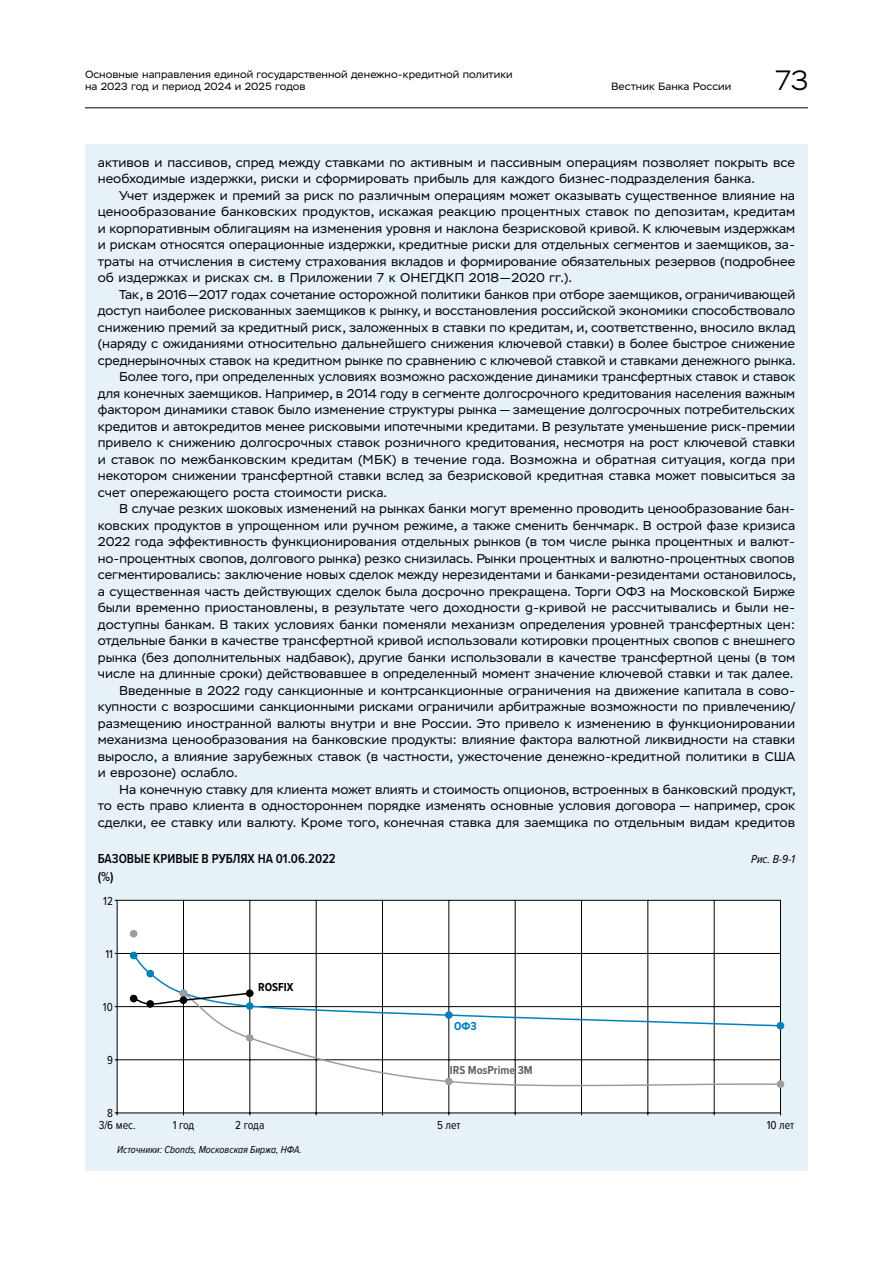
<style>
.page{position:relative;width:893px;height:1263px;background:#fff}
.page>*{position:absolute;margin:0;border:0;box-sizing:border-box;transform-origin:0 0}
.t1{font:300 27.9px "Stem";color:#000}
.t2{font:600 13.5px "Proxima Nova Cond";color:#000}
.t3{font:12.75px/16.5px "Stem Text";color:#000}
.t4{font:12px/11.2px "Proxima Nova Cond";color:#000}
.t5{font:700 12px "Proxima Nova Cond";color:#646363}
.t6{font:italic 12px "Proxima Nova Cond";color:#000}
.t7{font:700 12px "Proxima Nova Cond";color:#000}
.t8{font:700 12px "Proxima Nova Cond";color:#0080bb}
.t9{font:10.5px/12px "Stem Text";color:#000}
.t10{font:italic 10.5px "Proxima Nova Cond";color:#000}
</style>
<div class="page">
<hr style="left:85px;top:108px;width:723px;height:1px;background:#000">
<div style="left:85px;top:144px;width:723px;height:1026px;background:#e6f2f8"></div>
<div style="left:117px;top:900px;width:663px;height:213px;background:#fff"></div>
<hr style="left:115px;top:1113px;width:665px;height:1px;background:#000">
<hr style="left:115px;top:1059px;width:665px;height:1px;background:#000">
<hr style="left:115px;top:1006px;width:665px;height:1px;background:#000">
<hr style="left:115px;top:953px;width:665px;height:1px;background:#000">
<hr style="left:115px;top:900px;width:665px;height:1px;background:#000">
<hr style="left:183px;top:900px;width:1px;height:215px;background:#000">
<hr style="left:250px;top:900px;width:1px;height:215px;background:#000">
<hr style="left:316px;top:900px;width:1px;height:215px;background:#000">
<hr style="left:382px;top:900px;width:1px;height:215px;background:#000">
<hr style="left:449px;top:900px;width:1px;height:215px;background:#000">
<hr style="left:515px;top:900px;width:1px;height:215px;background:#000">
<hr style="left:581px;top:900px;width:1px;height:215px;background:#000">
<hr style="left:648px;top:900px;width:1px;height:215px;background:#000">
<hr style="left:714px;top:900px;width:1px;height:215px;background:#000">
<hr style="left:780px;top:900px;width:1px;height:215px;background:#000">
<hr style="left:117px;top:900px;width:1px;height:215px;background:#000">
<svg style="left:132px;top:953px;width:583px;height:55px"></svg>
<svg style="left:181px;top:991px;width:601px;height:96px"></svg>
<svg style="left:132px;top:992px;width:119px;height:13px"></svg>
<div style="left:130px;top:952px;width:7px;height:7px;background:#0080bb;border-radius:50%"></div>
<div style="left:146px;top:970px;width:8px;height:7px;background:#0080bb;border-radius:50%"></div>
<div style="left:246px;top:1002px;width:8px;height:8px;background:#0080bb;border-radius:50%"></div>
<div style="left:445px;top:1011px;width:8px;height:8px;background:#0080bb;border-radius:50%"></div>
<div style="left:777px;top:1022px;width:7px;height:7px;background:#0080bb;border-radius:50%"></div>
<div style="left:130px;top:930px;width:7px;height:7px;background:#9d9d9c;border-radius:50%"></div>
<div style="left:180px;top:989px;width:7px;height:8px;background:#9d9d9c;border-radius:50%"></div>
<div style="left:246px;top:1034px;width:8px;height:8px;background:#9d9d9c;border-radius:50%"></div>
<div style="left:445px;top:1077px;width:8px;height:8px;background:#9d9d9c;border-radius:50%"></div>
<div style="left:777px;top:1080px;width:7px;height:8px;background:#9d9d9c;border-radius:50%"></div>
<div style="left:130px;top:995px;width:7px;height:7px;background:#000;border-radius:50%"></div>
<div style="left:146px;top:1000px;width:8px;height:8px;background:#000;border-radius:50%"></div>
<div style="left:180px;top:996px;width:7px;height:8px;background:#000;border-radius:50%"></div>
<div style="left:246px;top:989px;width:8px;height:8px;background:#000;border-radius:50%"></div>
<p class="t9" style="left:85px;top:68px;width:429px">Основные направления единой государственной денежно‑ кредитной политики на 2023 год и период 2024 и 2025 годов</p>
<p class="t9" style="left:611px;top:80px;width:122px">Вестник Банка России</p>
<h1 class="t1" style="left:776px;top:64px;width:34px">73</h1>
<p class="t3" style="left:98px;top:154px;width:699px">активов и пассивов, спред между ставками по активным и пассивным операциям позволяет покрыть все необходимые издержки, риски и сформировать прибыль для каждого бизнес-подразделения банка.</p>
<p class="t3" style="left:98px;top:187px;width:699px;text-align:justify;text-indent:21px">Учет издержек и премий за риск по различным операциям может оказывать существенное влияние на ценообразование банковских продуктов, искажая реакцию процентных ставок по депозитам, кредитам и корпоративным облигациям на изменения уровня и наклона безрисковой кривой. К ключевым издержкам и рискам относятся операционные издержки, кредитные риски для отдельных сегментов и заемщиков, за&shy;траты на отчисления в систему страхования вкладов и формирование обязательных резервов (подробнее об издержках и рисках см. в Приложении 7 к ОНЕГДКП 2018—2020 гг.).</p>
<p class="t3" style="left:119px;top:286px;width:678px">Так, в 2016—2017 годах сочетание осторожной политики банков при отборе заемщиков, ограничивающей</p>
<p class="t3" style="left:98px;top:303px;width:699px">доступ наиболее рискованных заемщиков к рынку, и восстановления российской экономики способствовало</p>
<p class="t3" style="left:98px;top:319px;width:699px">снижению премий за кредитный риск, заложенных в ставки по кредитам, и, соответственно, вносило вклад</p>
<p class="t3" style="left:98px;top:336px;width:699px">(наряду с ожиданиями относительно дальнейшего снижения ключевой ставки) в более быстрое снижение</p>
<p class="t3" style="left:98px;top:352px;width:699px">среднерыночных ставок на кредитном рынке по сравнению с ключевой ставкой и ставками денежного рынка.</p>
<p class="t3" style="left:119px;top:369px;width:678px">Более того, при определенных условиях возможно расхождение динамики трансфертных ставок и ставок</p>
<p class="t3" style="left:98px;top:385px;width:699px">для конечных заемщиков. Например, в 2014 году в сегменте долгосрочного кредитования населения важным</p>
<p class="t3" style="left:98px;top:402px;width:699px">фактором динамики ставок было изменение структуры рынка — замещение долгосрочных потребительских</p>
<p class="t3" style="left:98px;top:418px;width:699px">кредитов и автокредитов менее рисковыми ипотечными кредитами. В результате уменьшение риск-премии</p>
<p class="t3" style="left:98px;top:435px;width:699px">привело к снижению долгосрочных ставок розничного кредитования, несмотря на рост ключевой ставки</p>
<p class="t3" style="left:98px;top:451px;width:699px">и ставок по межбанковским кредитам (МБК) в течение года. Возможна и обратная ситуация, когда при</p>
<p class="t3" style="left:98px;top:468px;width:699px">некотором снижении трансфертной ставки вслед за безрисковой кредитная ставка может повыситься за</p>
<p class="t3" style="left:98px;top:484px;width:291px">счет опережающего роста стоимости риска.</p>
<p class="t3" style="left:119px;top:501px;width:678px">В случае резких шоковых изменений на рынках банки могут временно проводить ценообразование бан-</p>
<p class="t3" style="left:98px;top:517px;width:699px">ковских продуктов в упрощенном или ручном режиме, а также сменить бенчмарк. В острой фазе кризиса</p>
<p class="t3" style="left:98px;top:534px;width:699px">2022 года эффективность функционирования отдельных рынков (в том числе рынка процентных и валют-</p>
<p class="t3" style="left:98px;top:550px;width:698px">но-процентных свопов, долгового рынка) резко снизилась. Рынки процентных и валютно-процентных свопов</p>
<p class="t3" style="left:98px;top:567px;width:700px">сегментировались: заключение новых сделок между нерезидентами и банками-резидентами остановилось,</p>
<p class="t3" style="left:98px;top:583px;width:699px">а существенная часть действующих сделок была досрочно прекращена. Торги ОФЗ на Московской Бирже</p>
<p class="t3" style="left:98px;top:600px;width:699px">были временно приостановлены, в результате чего доходности g‑ кривой не рассчитывались и были не-</p>
<p class="t3" style="left:98px;top:616px;width:699px">доступны банкам. В таких условиях банки поменяли механизм определения уровней трансфертных цен:</p>
<p class="t3" style="left:98px;top:633px;width:699px">отдельные банки в качестве трансфертной кривой использовали котировки процентных свопов с внешнего</p>
<p class="t3" style="left:98px;top:649px;width:699px">рынка (без дополнительных надбавок), другие банки использовали в качестве трансфертной цены (в том</p>
<p class="t3" style="left:98px;top:666px;width:697px">числе на длинные сроки) действовавшее в определенный момент значение ключевой ставки и так далее.</p>
<p class="t3" style="left:119px;top:682px;width:678px">Введенные в 2022 году санкционные и контрсанкционные ограничения на движение капитала в сово-</p>
<p class="t3" style="left:98px;top:699px;width:699px">купности с возросшими санкционными рисками ограничили арбитражные возможности по привлечению/</p>
<p class="t3" style="left:98px;top:715px;width:699px">размещению иностранной валюты внутри и вне России. Это привело к изменению в функционировании</p>
<p class="t3" style="left:98px;top:732px;width:699px">механизма ценообразования на банковские продукты: влияние фактора валютной ликвидности на ставки</p>
<p class="t3" style="left:98px;top:748px;width:699px">выросло, а влияние зарубежных ставок (в частности, ужесточение денежно-кредитной политики в США</p>
<p class="t3" style="left:98px;top:765px;width:141px">и еврозоне) ослабло.</p>
<p class="t3" style="left:119px;top:781px;width:678px">На конечную ставку для клиента может влиять и стоимость опционов, встроенных в банковский продукт,</p>
<p class="t3" style="left:98px;top:798px;width:699px">то есть право клиента в одностороннем порядке изменять основные условия договора — например, срок</p>
<p class="t3" style="left:98px;top:814px;width:699px">сделки, ее ставку или валюту. Кроме того, конечная ставка для заемщика по отдельным видам кредитов</p>
<p class="t2" style="left:98px;top:848px;width:240px">БАЗОВЫЕ КРИВЫЕ В РУБЛЯХ НА 01.06.2022</p>
<p class="t6" style="left:751px;top:850px;width:45px">Рис. В-9-1</p>
<p class="t2" style="left:98px;top:866px;width:17px">(%)</p>
<p class="t4" style="left:103px;top:895px;width:11px">12</p>
<p class="t4" style="left:105px;top:948px;width:9px">11</p>
<p class="t4" style="left:103px;top:1001px;width:11px">10</p>
<p class="t4" style="left:107px;top:1054px;width:7px">9</p>
<p class="t7" style="left:258px;top:978px;width:37px">ROSFIX</p>
<p class="t8" style="left:454px;top:1017px;width:24px">ОФЗ</p>
<p class="t5" style="left:450px;top:1061px;width:84px">IRS MosPrime 3M</p>
<p class="t4" style="left:99px;top:1107px;width:39px;text-indent:8px">8<br>3/6 мес.</p>
<p class="t4" style="left:173px;top:1118px;width:23px">1 год</p>
<p class="t4" style="left:235px;top:1118px;width:31px">2 года</p>
<p class="t4" style="left:437px;top:1118px;width:25px">5 лет</p>
<p class="t4" style="left:767px;top:1118px;width:29px">10 лет</p>
<p class="t10" style="left:117px;top:1141px;width:186px">Источники: Cbonds, Московская Биржа, НФА.</p>
</div>
